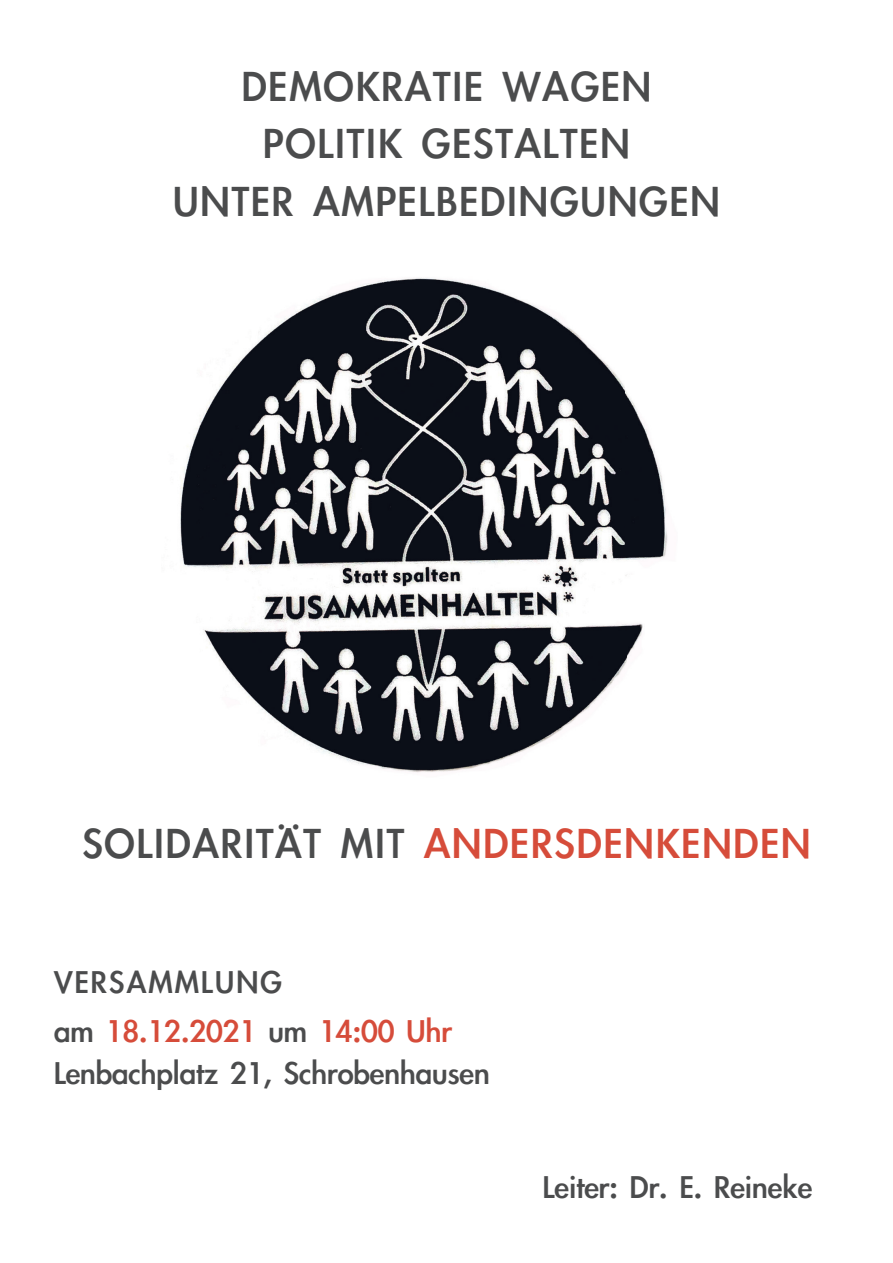
<style>
.page{position:relative;width:893px;height:1263px;background:#fff}
.page>*{position:absolute;margin:0;border:0;box-sizing:border-box;transform-origin:0 0}
.t1{font:48px/57.6px "Li Gothic Med";letter-spacing:.04em;color:#4b4c4d;text-align:center}
.t2{font:48px "Li Gothic Med";letter-spacing:.04em;color:#d64c3a}
.t3{font:37.5px "Li Gothic Med";color:#4b4c4d}
.t4{font:36px "Li Gothic Med";color:#4b4c4d}
.t5{font:36px/49.5px "Li Gothic Med";color:#d64c3a}
.s1{color:#4b4c4d}
</style>
<div class="page">
<img style="left:180px;top:278px;width:488px;height:495px">
<p class="t1" style="left:173px;top:57px;width:548px">DEMOKRATIE WAGEN<br>POLITIK GESTALTEN<br>UNTER AMPELBEDINGUNGEN</p>
<p class="t3" style="left:277px;top:798px;width:25px">..</p>
<p class="t2" style="left:82px;top:818px;width:730px"><span class="s1">SOLIDARITAT MIT</span> ANDERSDENKENDEN</p>
<p class="t5" style="left:54px;top:957px;width:399px"><span class="s1">VERSAMMLUNG<br>am</span> 18.12.2021 <span class="s1">um</span> 14:00 Uhr</p>
<p class="t4" style="left:54px;top:1054px;width:437px">Lenbachplatz 21, Schrobenhausen</p>
<p class="t4" style="left:543px;top:1168px;width:271px">Leiter: Dr. E. Reineke</p>
</div>
